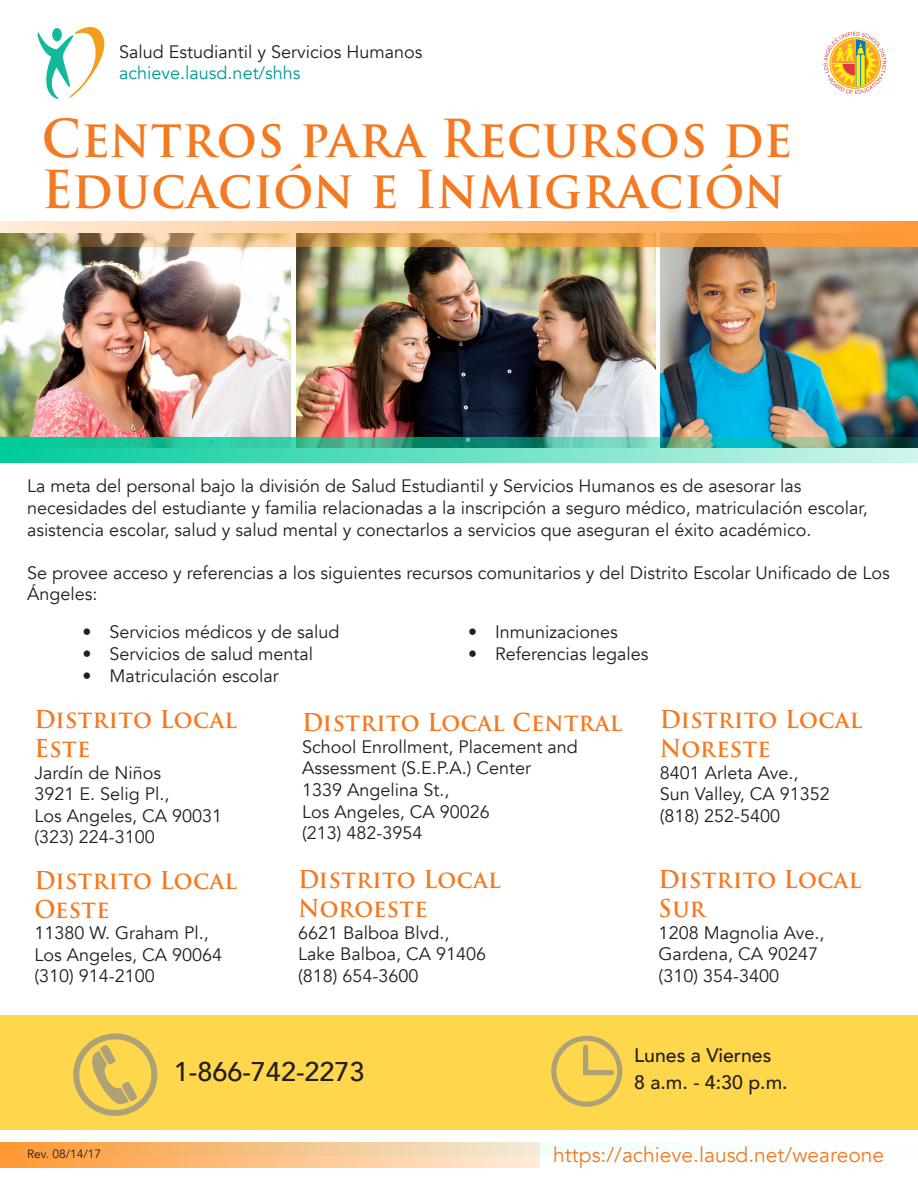
<style>
.page{position:relative;width:918px;height:1188px;background:#fff}
.page>*{position:absolute;margin:0;border:0;box-sizing:border-box;transform-origin:0 0}
.t1{font:700 51px/51px "Trajan Pro";letter-spacing:.02em;color:#f47920;scale:.95 1}
.t2{font:500 27px "Avenir";color:#231f20}
.t3{font:700 24px/28.8px "Trajan Pro";letter-spacing:.02em;color:#f47920;scale:.95 1}
.t4{font:21px "Avenir";color:#f47920}
.t5{font:500 19.5px/27px "Avenir";color:#231f20}
.t6{font:18px/21.6px "Avenir";color:#231f20}
.t7{font:18px "Avenir";color:#099}
.t8{font:12px "Avenir";color:#231f20}
</style>
<div class="page">
<div style="left:0;top:1015px;width:918px;height:114px;background:#ffd74d"></div>
<div style="left:3px;top:1143px;width:915px;height:13px;background:#f7fefe"></div>
<svg style="left:38px;top:27px;width:66px;height:72px"></svg>
<svg style="left:824px;top:32px;width:62px;height:62px"></svg>
<div style="left:0;top:1143px;width:540px;height:25px;background:linear-gradient(to right,#fd9832,#f7ebd9)"></div>
<img style="left:660px;top:246px;width:258px;height:191px">
<img style="left:296px;top:246px;width:359px;height:191px">
<img style="left:0;top:246px;width:291px;height:191px">
<svg style="left:0;top:221px;width:918px;height:25px;background:#eaaf6c"></svg>
<svg style="left:0;top:437px;width:918px;height:25px;background:#50c9ac"></svg>
<div style="left:551px;top:1036px;width:71px;height:71px;border:5px solid #8d8a89;border-radius:50%"></div>
<svg style="left:583px;top:1043px;width:33px;height:33px"></svg>
<div style="left:73px;top:1033px;width:84px;height:83px;border:6px solid #8d8a89;border-radius:50%"></div>
<svg style="left:91px;top:1045px;width:46px;height:61px"></svg>
<p class="t6" style="left:119px;top:41px;width:305px">Salud Estudiantil y Servicios Humanos</p>
<p class="t7" style="left:119px;top:62px;width:183px">achieve.lausd.net/shhs</p>
<p class="t1" style="left:42px;top:113px;width:791px">Centros para Recursos de<br>Educación e Inmigración</p>
<p class="t6" style="left:27px;top:476px;width:842px">La meta del personal bajo la división de Salud Estudiantil y Servicios Humanos es de asesorar las necesidades del estudiante y familia relacionadas a la inscripción a seguro médico, matriculación escolar, asistencia escolar, salud y salud mental y conectarlos a servicios que aseguran el éxito académico.</p>
<p class="t6" style="left:27px;top:562px;width:864px">Se provee acceso y referencias a los siguientes recursos comunitarios y del Distrito Escolar Unificado de Los<br>Ángeles:</p>
<p class="t6" style="left:83px;top:622px;width:259px">• Servicios médicos y de salud</p>
<p class="t6" style="left:83px;top:643px;width:232px">• Servicios de salud mental</p>
<p class="t6" style="left:83px;top:665px;width:198px">• Matriculación escolar</p>
<p class="t6" style="left:468px;top:622px;width:151px">• Inmunizaciones</p>
<p class="t6" style="left:468px;top:643px;width:182px">• Referencias legales</p>
<p class="t3" style="left:34px;top:705px;width:215px">Distrito Local<br>Este</p>
<p class="t6" style="left:34px;top:762px;width:128px">Jardín de Niños</p>
<p class="t6" style="left:34px;top:784px;width:137px">3921 E. Selig Pl.,</p>
<p class="t6" style="left:34px;top:805px;width:189px">Los Angeles, CA 90031</p>
<p class="t6" style="left:34px;top:827px;width:122px">(323) 224-3100</p>
<p class="t3" style="left:34px;top:866px;width:215px">Distrito Local<br>Oeste</p>
<p class="t6" style="left:34px;top:922px;width:176px">11380 W. Graham Pl.,</p>
<p class="t6" style="left:34px;top:944px;width:189px">Los Angeles, CA 90064</p>
<p class="t6" style="left:34px;top:966px;width:122px">(310) 914-2100</p>
<p class="t3" style="left:302px;top:708px;width:339px">Distrito Local Central</p>
<p class="t6" style="left:302px;top:736px;width:277px">School Enrollment, Placement and<br>Assessment (S.E.P.A.) Center</p>
<p class="t6" style="left:302px;top:779px;width:149px">1339 Angelina St.,</p>
<p class="t6" style="left:302px;top:801px;width:189px">Los Angeles, CA 90026</p>
<p class="t6" style="left:302px;top:823px;width:122px">(213) 482-3954</p>
<p class="t3" style="left:298px;top:865px;width:215px">Distrito Local<br>Noroeste</p>
<p class="t6" style="left:298px;top:922px;width:153px">6621 Balboa Blvd.,</p>
<p class="t6" style="left:298px;top:943px;width:190px">Lake Balboa, CA 91406</p>
<p class="t6" style="left:298px;top:965px;width:122px">(818) 654-3600</p>
<p class="t3" style="left:660px;top:705px;width:215px">Distrito Local<br>Noreste</p>
<p class="t6" style="left:660px;top:762px;width:140px">8401 Arleta Ave.,</p>
<p class="t6" style="left:660px;top:784px;width:172px">Sun Valley, CA 91352</p>
<p class="t6" style="left:660px;top:805px;width:122px">(818) 252-5400</p>
<p class="t3" style="left:659px;top:865px;width:215px">Distrito Local<br>Sur</p>
<p class="t6" style="left:659px;top:922px;width:167px">1208 Magnolia Ave.,</p>
<p class="t6" style="left:659px;top:943px;width:161px">Gardena, CA 90247</p>
<p class="t6" style="left:659px;top:965px;width:122px">(310) 354-3400</p>
<p class="t2" style="left:174px;top:1049px;width:192px">1-866-742-2273</p>
<p class="t5" style="left:634px;top:1040px;width:155px">Lunes a Viernes<br>8 a.m. - 4:30 p.m.</p>
<p class="t8" style="left:27px;top:1147px;width:76px">Rev. 08/14/17</p>
<p class="t4" style="left:553px;top:1142px;width:332px">https://achieve.lausd.net/weareone</p>
</div>
